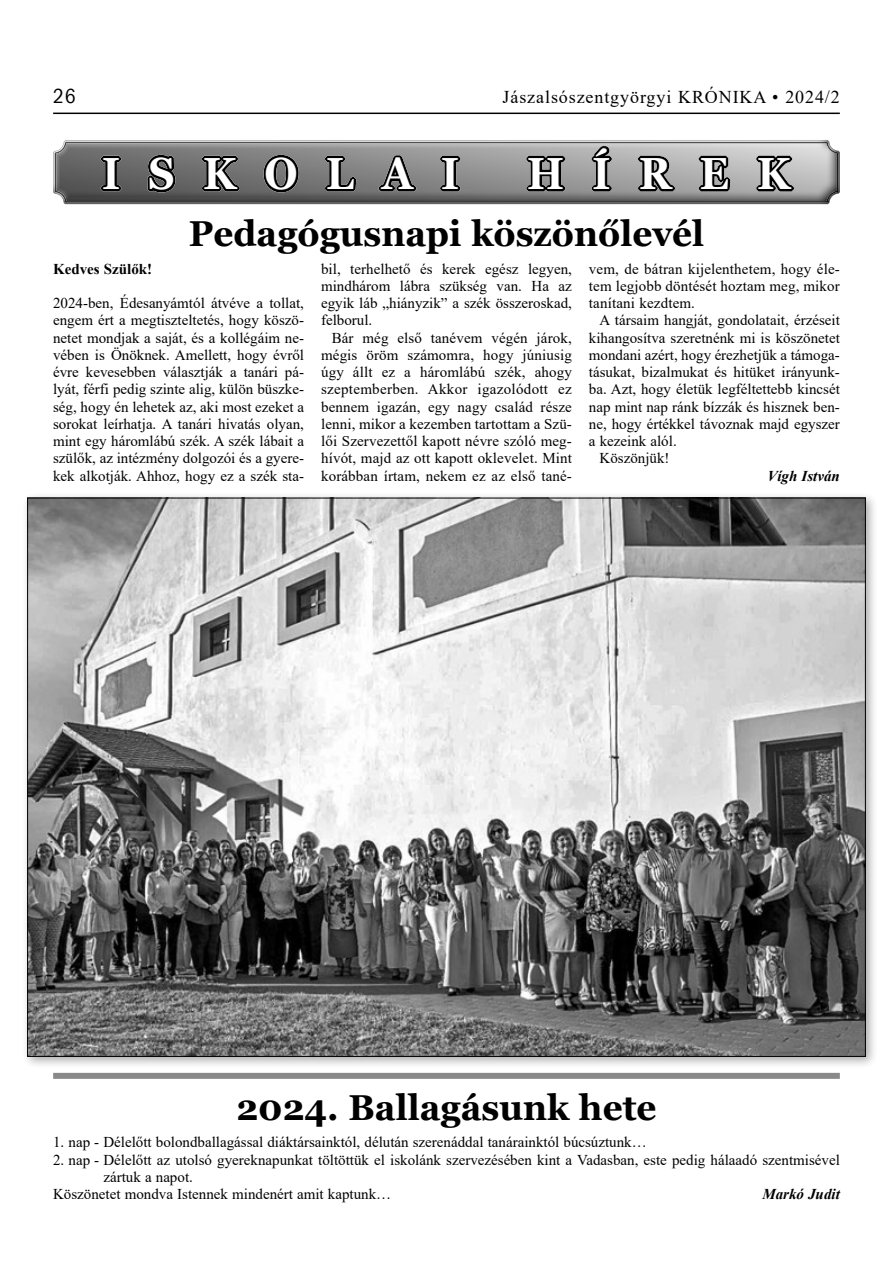
<style>
.page{position:relative;width:893px;height:1263px;background:#fff}
.page>*{position:absolute;margin:0;border:0;box-sizing:border-box;transform-origin:0 0}
.t1{font:700 45px "Georgia";letter-spacing:.7em;color:#fff;scale:.9 1}
.cím{font:700 36px "Georgia";color:#000}
.t2{font:condensed 21px "Franklin Gothic Itc TEE";color:#000}
.t3{font:18px "Times New Roman";letter-spacing:.05em;color:#000}
.elsőbekezdés{font:15px/17.2px "Times New Roman";color:#000;text-align:justify}
.elsőbekezdés-2{font:700 15px "Times New Roman";color:#000}
.elsőbekezdés-3{font:italic 700 15px "Times New Roman";color:#000}
.aláírás{font:italic 700 15px "Times New Roman";color:#000}
</style>
<div class="page">
<hr style="left:53px;top:113px;width:787px;height:1px;background:#000">
<svg style="left:53px;top:140px;width:787px;height:65px;background:#777"></svg>
<div style="left:21px;top:492px;width:857px;height:576px;background:#000;opacity:.33"></div>
<img style="left:29px;top:500px;width:835px;height:555px">
<div style="left:53px;top:1073px;width:787px;height:6px;background:#898989"></div>
<h3 class="t2" style="left:53px;top:85px;width:24px">26</h3>
<p class="t3" style="left:503px;top:85px;width:339px">Jászalsószentgyörgyi KRÓNIKA • 2024/2</p>
<h1 class="t1" style="left:102px;top:145px;width:398px">ISKOLAI</h1>
<h1 class="t1" style="left:527px;top:145px;width:294px">HÍREK</h1>
<p class="cím" style="left:189px;top:210px;width:517px">Pedagógusnapi köszönőlevél</p>
<p class="elsőbekezdés-2" style="left:53px;top:258px;width:101px">Kedves Szülők!</p>
<p class="elsőbekezdés" style="left:53px;top:294px;width:252px">2024-ben, Édesanyámtól átvéve a tollat, engem ért a megtiszteltetés, hogy köszö&shy;netet mondjak a saját, és a kollégáim ne&shy;vében is Önöknek. Amellett, hogy évről évre kevesebben választják a tanári pá&shy;lyát, férfi pedig szinte alig, külön büszke&shy;ség, hogy én lehetek az, aki most ezeket a sorokat leírhatja. A tanári hivatás olyan, mint egy háromlábú szék. A szék lábait a szülők, az intézmény dolgozói és a gyere&shy;kek alkotják. Ahhoz, hogy ez a szék sta-</p>
<p class="elsőbekezdés" style="left:321px;top:259px;width:252px">bil, terhelhető és kerek egész legyen, mindhárom lábra szükség van. Ha az egyik láb „hiányzik” a szék összeroskad, felborul.</p>
<p class="elsőbekezdés" style="left:321px;top:328px;width:252px;text-indent:11px">Bár még első tanévem végén járok, mégis öröm számomra, hogy júniusig úgy állt ez a háromlábú szék, ahogy szeptemberben. Akkor igazolódott ez bennem igazán, egy nagy család része lenni, mikor a kezemben tartottam a Szü&shy;lői Szervezettől kapott névre szóló meg&shy;hívót, majd az ott kapott oklevelet. Mint korábban írtam, nekem ez az első tané-</p>
<p class="elsőbekezdés" style="left:589px;top:259px;width:252px">vem, de bátran kijelenthetem, hogy éle&shy;tem legjobb döntését hoztam meg, mikor tanítani kezdtem.</p>
<p class="elsőbekezdés" style="left:589px;top:311px;width:252px;text-indent:11px">A társaim hangját, gondolatait, érzéseit kihangosítva szeretnénk mi is köszönetet mondani azért, hogy érezhetjük a támoga&shy;tásukat, bizalmukat és hitüket irányunk&shy;ba. Azt, hogy életük legféltettebb kincsét nap mint nap ránk bízzák és hisznek ben&shy;ne, hogy értékkel távoznak majd egyszer a kezeink alól.</p>
<p class="elsőbekezdés" style="left:600px;top:449px;width:71px">Köszönjük!</p>
<p class="aláírás" style="left:767px;top:465px;width:74px">Vígh István</p>
<p class="cím" style="left:236px;top:1084px;width:422px">2024. Ballagásunk hete</p>
<p class="elsőbekezdés" style="left:53px;top:1133px;width:595px">1. nap - Délelőtt bolondballagással diáktársainktól, délután szerenáddal tanárainktól búcsúztunk…</p>
<p class="elsőbekezdés" style="left:103px;top:1150px;width:738px;text-indent:-50px">2. nap - Délelőtt az utolsó gyereknapunkat töltöttük el iskolánk szervezésében kint a Vadasban, este pedig hálaadó szentmisével zártuk a napot.</p>
<p class="elsőbekezdés" style="left:53px;top:1185px;width:340px">Köszönetet mondva Istennek mindenért amit kaptunk…</p>
<p class="elsőbekezdés-3" style="left:762px;top:1184px;width:79px">Markó Judit</p>
</div>
